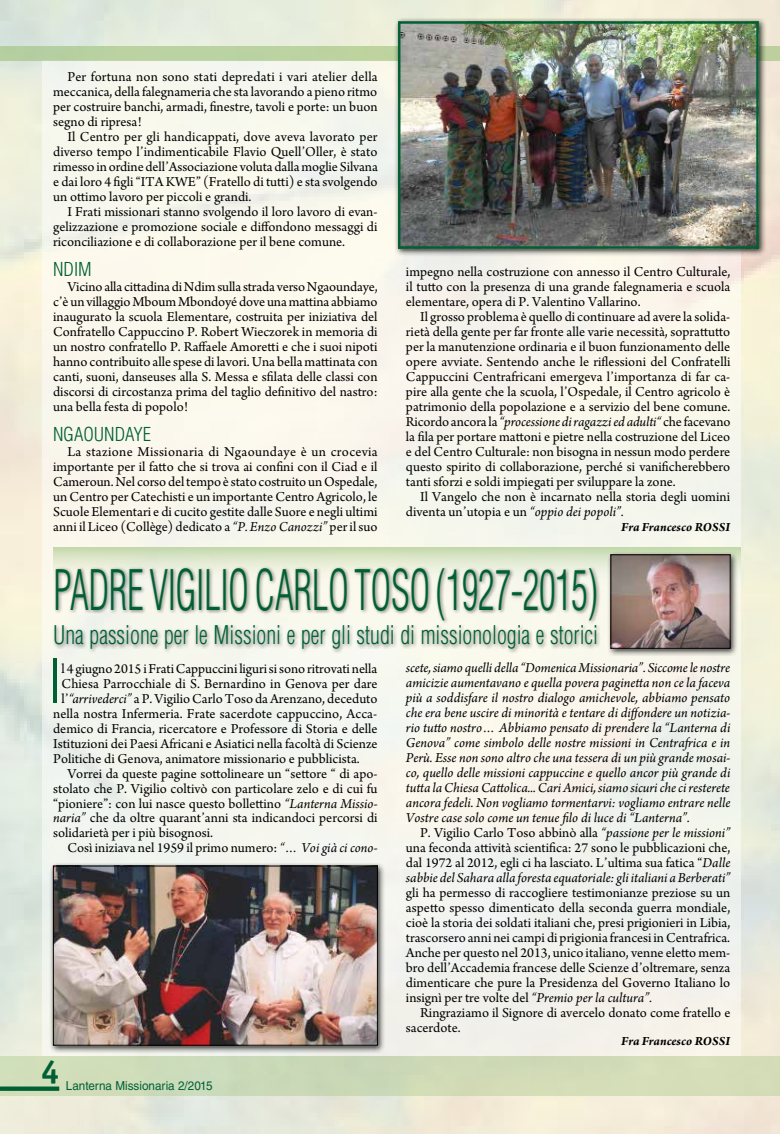
<style>
.page{position:relative;width:780px;height:1134px;background:#fff}
.page>*{position:absolute;margin:0;border:0;box-sizing:border-box;transform-origin:0 0}
.t1{font:300 condensed 59.12px "Helvetica LT Std";color:#006034}
.t2{font:300 condensed 54.5px "Helvetica LT Std";letter-spacing:-.01em;color:#006034;scale:.69 1}
.t3{font:700 33.12px "Officina Sans";color:#006034}
.t4{font:300 condensed 25.12px "Helvetica LT Std";color:#006034;scale:.88 1}
.t5{font:300 condensed 18.75px "Helvetica LT Std";color:#006034}
.t6{font:14.38px/15px "Arno Pro";color:#000;text-align:justify}
.t7{font:italic 14.38px/15px "Arno Pro";color:#000;text-align:justify}
.t8{font:italic 700 13.12px "Arno Pro";color:#000}
.t9{font:12.38px "Helvetica LT Std";color:#006034;scale:.95 1}
.s1{font-style:italic}
</style>
<div class="page">
<img style="left:0;top:0;width:780px;height:1134px">
<div style="left:43px;top:60px;width:698px;height:996px;background:#f6f6ed"></div>
<div style="left:0;top:46px;width:780px;height:14px;background:#bbd3a1"></div>
<div style="left:0;top:1056px;width:780px;height:39px;background:#d0dcb7"></div>
<div style="left:0;top:1086px;width:59px;height:5px;background:#006034"></div>
<div style="left:394px;top:17px;width:372px;height:240px;background:#000;opacity:.75"></div>
<img style="left:401px;top:24px;width:354px;height:222px">
<div style="left:398px;top:21px;width:360px;height:228px;border:2px solid #006034"></div>
<svg style="left:53px;top:547px;width:688px;height:24px;background:#d6e3c3"></svg>
<div style="left:52px;top:566px;width:549px;height:88px;background:#000;opacity:.5"></div>
<div style="left:606px;top:550px;width:132px;height:107px;background:#000;opacity:.75"></div>
<img style="left:612px;top:557px;width:116px;height:89px">
<div style="left:49px;top:862px;width:336px;height:191px;background:#000;opacity:.75"></div>
<img style="left:55px;top:868px;width:320px;height:175px">
<div style="left:53px;top:866px;width:324px;height:179px;border:1px solid #000"></div>
<p class="t6" style="left:53px;top:70px;width:326px;text-indent:14px">Per fortuna non sono stati depredati i vari atelier della meccanica, della falegnameria che sta lavorando a pieno ritmo per costruire banchi, armadi, finestre, tavoli e porte: un buon segno di ripresa!</p>
<p class="t6" style="left:53px;top:130px;width:326px;text-indent:14px">Il Centro per gli handicappati, dove aveva lavorato per diverso tempo l’indimenticabile Flavio Quell’Oller, è stato rimesso in ordine dell’Associazione voluta dalla moglie Silvana e dai loro 4 figli “ITA KWE” (Fratello di tutti) e sta svolgendo un ottimo lavoro per piccoli e grandi.</p>
<p class="t6" style="left:53px;top:205px;width:326px;text-indent:14px">I Frati missionari stanno svolgendo il loro lavoro di evan&shy;gelizzazione e promozione sociale e diffondono messaggi di riconciliazione e di collaborazione per il bene comune.</p>
<h3 class="t5" style="left:53px;top:257px;width:40px">NDIM</h3>
<p class="t6" style="left:53px;top:280px;width:326px;text-indent:14px">Vicino alla cittadina di Ndim sulla strada verso Ngaoundaye, c’è un villaggio Mboum Mbondoyé dove una mattina abbiamo inaugurato la scuola Elementare, costruita per iniziativa del Confratello Cappuccino P. Robert Wieczorek in memoria di un nostro confratello P. Raffaele Amoretti e che i suoi nipoti hanno contribuito alle spese di lavori. Una bella mattinata con canti, suoni, danseuses alla S. Messa e sfilata delle classi con discorsi di circostanza prima del taglio definitivo del nastro: una bella festa di popolo!</p>
<h3 class="t5" style="left:53px;top:422px;width:99px">NGAOUNDAYE</h3>
<p class="t6" style="left:53px;top:445px;width:326px;text-indent:14px">La stazione Missionaria di Ngaoundaye è un crocevia importante per il fatto che si trova ai confini con il Ciad e il Cameroun. Nel corso del tempo è stato costruito un Ospedale, un Centro per Catechisti e un importante Centro Agricolo, le Scuole Elementari e di cucito gestite dalle Suore e negli ultimi anni il Liceo (Collège) dedicato a <span class="s1">“P. Enzo Canozzi”</span> per il suo</p>
<p class="t6" style="left:406px;top:265px;width:326px">impegno nella costruzione con annesso il Centro Culturale, il tutto con la presenza di una grande falegnameria e scuola elementare, opera di P. Valentino Vallarino.</p>
<p class="t6" style="left:406px;top:310px;width:326px;text-indent:14px">Il grosso problema è quello di continuare ad avere la solida&shy;rietà della gente per far fronte alle varie necessità, soprattutto per la manutenzione ordinaria e il buon funzionamento delle opere avviate. Sentendo anche le riflessioni del Confratelli Cappuccini Centrafricani emergeva l’importanza di far ca&shy;pire alla gente che la scuola, l’Ospedale, il Centro agricolo è patrimonio della popolazione e a servizio del bene comune.<br>Ricordo ancora la <span class="s1">“processione di ragazzi ed adulti“</span> che facevano la fila per portare mattoni e pietre nella costruzione del Liceo e del Centro Culturale: non bisogna in nessun modo perdere questo spirito di collaborazione, perché si vanificherebbero tanti sforzi e soldi impiegati per sviluppare la zone.</p>
<p class="t6" style="left:406px;top:490px;width:326px;text-indent:14px">Il Vangelo che non è incarnato nella storia degli uomini diventa un’utopia e un <span class="s1">“oppio dei popoli”.</span></p>
<p class="t8" style="left:621px;top:520px;width:110px">Fra Francesco Rossi</p>
<h2 class="t2" style="left:53px;top:556px;width:791px">PADRE VIGILIO CARLO TOSO (1927-2015)</h2>
<h3 class="t4" style="left:53px;top:619px;width:620px">Una passione per le Missioni e per gli studi di missionologia e storici</h3>
<h1 class="t1" style="left:48px;top:644px;width:15px">I</h1>
<p class="t6" style="left:62px;top:661px;width:317px">l 4 giugno 2015 i Frati Cappuccini liguri si sono ritrovati nella</p>
<p class="t6" style="left:62px;top:676px;width:317px">Chiesa Parrocchiale di S. Bernardino in Genova per dare</p>
<p class="t6" style="left:62px;top:691px;width:317px">l’<span class="s1">“arrivederci”</span> a P. Vigilio Carlo Toso da Arenzano, deceduto</p>
<p class="t6" style="left:53px;top:706px;width:325px">nella nostra Infermeria. Frate sacerdote cappuccino, Acca-</p>
<p class="t6" style="left:53px;top:721px;width:326px">demico di Francia, ricercatore e Professore di Storia e delle</p>
<p class="t6" style="left:53px;top:736px;width:326px">Istituzioni dei Paesi Africani e Asiatici nella facoltà di Scienze</p>
<p class="t6" style="left:53px;top:751px;width:308px">Politiche di Genova, animatore missionario e pubblicista.</p>
<p class="t6" style="left:67px;top:766px;width:312px">Vorrei da queste pagine sottolineare un “settore “ di apo-</p>
<p class="t6" style="left:53px;top:781px;width:326px">stolato che P. Vigilio coltivò con particolare zelo e di cui fu</p>
<p class="t6" style="left:53px;top:796px;width:326px">“pioniere”: con lui nasce questo bollettino <span class="s1">“Lanterna Missio-</span></p>
<p class="t6" style="left:53px;top:811px;width:326px"><span class="s1">naria”</span> che da oltre quarant’anni sta indicandoci percorsi di</p>
<p class="t6" style="left:53px;top:826px;width:161px">solidarietà per i più bisognosi.</p>
<p class="t6" style="left:67px;top:841px;width:311px">Così iniziava nel 1959 il primo numero: <span class="s1">“… Voi già ci cono-</span></p>
<h3 class="t3" style="left:41px;top:1051px;width:20px">4</h3>
<p class="t9" style="left:66px;top:1079px;width:156px">Lanterna Missionaria 2/2015</p>
<p class="t7" style="left:406px;top:661px;width:326px">scete, siamo quelli della “Domenica Missionaria”. Siccome le nostre amicizie aumentavano e quella povera paginetta non ce la faceva più a soddisfare il nostro dialogo amichevole, abbiamo pensato che era bene uscire di minorità e tentare di diffondere un notizia&shy;rio tutto nostro… Abbiamo pensato di prendere la “Lanterna di Genova” come simbolo delle nostre missioni in Centrafrica e in Perù. Esse non sono altro che una tessera di un più grande mosai&shy;co, quello delle missioni cappuccine e quello ancor più grande di tutta la Chiesa Cattolica... Cari Amici, siamo sicuri che ci resterete ancora fedeli. Non vogliamo tormentarvi: vogliamo entrare nelle Vostre case solo come un tenue filo di luce di “Lanterna”.</p>
<p class="t6" style="left:406px;top:826px;width:326px;text-indent:14px">P. Vigilio Carlo Toso abbinò alla <span class="s1">“passione per le missioni” </span>una feconda attività scientifica: 27 sono le pubblicazioni che, dal 1972 al 2012, egli ci ha lasciato. L’ultima sua fatica “<span class="s1">Dalle sabbie del Sahara alla foresta equatoriale: gli italiani a Berberati”</span></p>
<p class="t6" style="left:406px;top:886px;width:326px">gli ha permesso di raccogliere testimonianze preziose su un aspetto spesso dimenticato della seconda guerra mondiale, cioè la storia dei soldati italiani che, presi prigionieri in Libia, trascorsero anni nei campi di prigionia francesi in Centrafrica.<br>Anche per questo nel 2013, unico italiano, venne eletto mem&shy;bro dell’Accademia francese delle Scienze d’oltremare, senza dimenticare che pure la Presidenza del Governo Italiano lo insignì per tre volte del <span class="s1">“Premio per la cultura”.</span></p>
<p class="t6" style="left:406px;top:1006px;width:326px;text-indent:14px">Ringraziamo il Signore di avercelo donato come fratello e sacerdote.</p>
<p class="t8" style="left:621px;top:1033px;width:110px">Fra Francesco Rossi</p>
</div>
